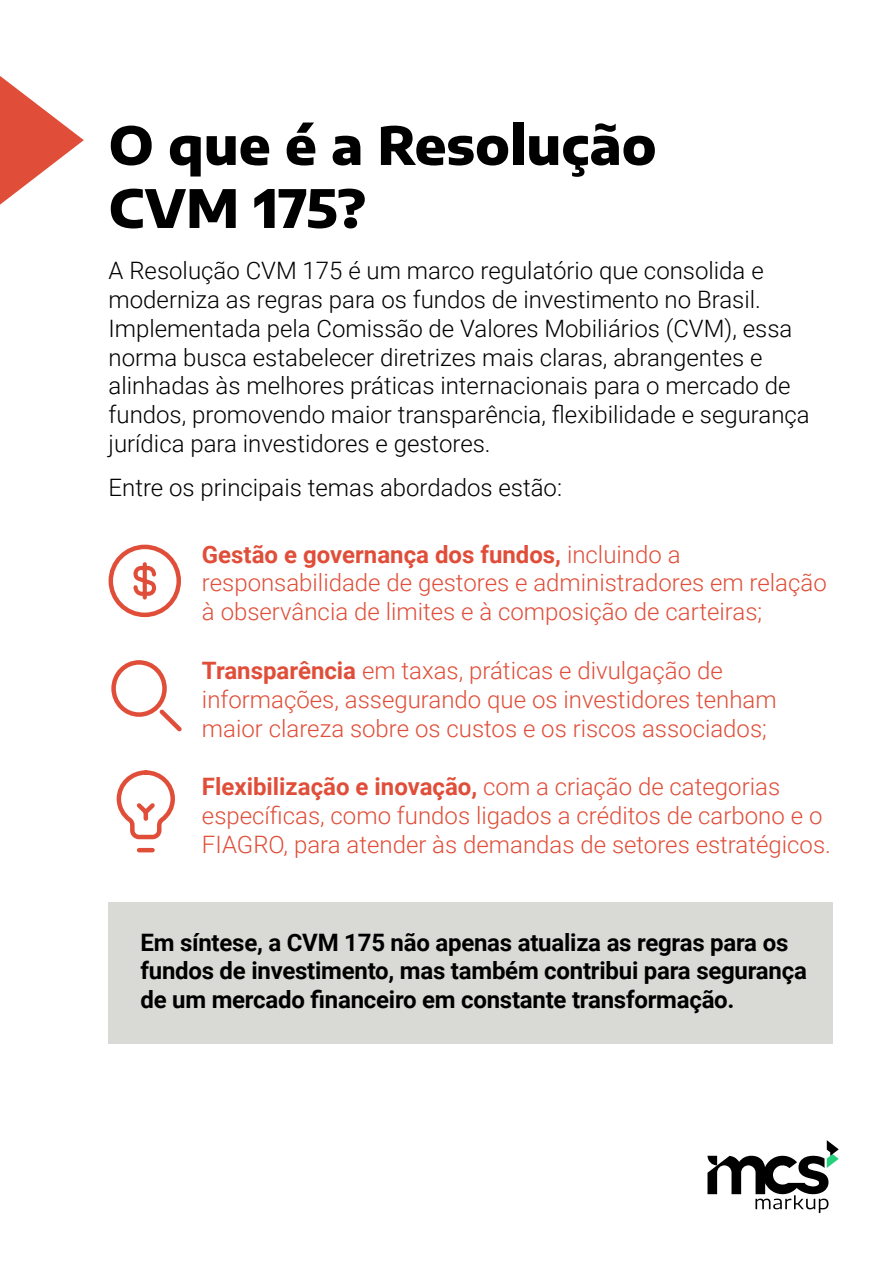
<style>
.page{position:relative;width:893px;height:1263px;background:#fff}
.page>*{position:absolute;margin:0;border:0;box-sizing:border-box;transform-origin:0 0}
.t1{font:800 52.5px/63px "Encode Sans Semi Expanded";color:#000}
.t2{font:300 24px/28.8px "Roboto";color:#e04e39}
.t3{font:300 24px/28.8px "Roboto";color:#000}
.t4{font:700 24px/28.8px "Roboto";letter-spacing:-.01em;color:#000}
.s1{font-weight:700}
</style>
<div class="page">
<svg style="left:707px;top:1140px;width:132px;height:73px"></svg>
<svg style="left:0;top:76px;width:84px;height:129px"></svg>
<div style="left:109px;top:903px;width:724px;height:141px;background:#d9d9d6"></div>
<svg style="left:111px;top:660px;width:71px;height:72px"></svg>
<svg style="left:133px;top:566px;width:23px;height:30px"></svg>
<svg style="left:143px;top:562px;width:4px;height:37px"></svg>
<div style="left:109px;top:545px;width:72px;height:72px;border:4px solid #e04e39;border-radius:50%"></div>
<svg style="left:116px;top:770px;width:59px;height:83px"></svg>
<h1 class="t1" style="left:109px;top:110px;width:550px">O que é a Resolução<br>CVM 175?</h1>
<p class="t3" style="left:109px;top:255px;width:703px">A Resolução CVM 175 é um marco regulatório que consolida e moderniza as regras para os fundos de investimento no Brasil.<br>Implementada pela Comissão de Valores Mobiliários (CVM), essa norma busca estabelecer diretrizes mais claras, abrangentes e alinhadas às melhores práticas internacionais para o mercado de fundos, promovendo maior transparência, flexibilidade e segurança jurídica para investidores e gestores.</p>
<p class="t3" style="left:109px;top:472px;width:455px">Entre os principais temas abordados estão:</p>
<p class="t2" style="left:202px;top:539px;width:626px"><span class="s1">Gestão e governança dos fundos,</span> incluindo a responsabilidade de gestores e administradores em relação à observância de limites e à composição de carteiras;</p>
<p class="t2" style="left:202px;top:655px;width:576px"><span class="s1">Transparência</span> em taxas, práticas e divulgação de informações, assegurando que os investidores tenham maior clareza sobre os custos e os riscos associados;</p>
<p class="t2" style="left:202px;top:772px;width:630px"><span class="s1">Flexibilização e inovação,</span> com a criação de categorias específicas, como fundos ligados a créditos de carbono e o<br>FIAGRO, para atender às demandas de setores estratégicos.</p>
<p class="t4" style="left:140px;top:927px;width:668px">Em síntese, a CVM 175 não apenas atualiza as regras para os fundos de investimento, mas também contribui para segurança de um mercado financeiro em constante transformação.</p>
</div>
